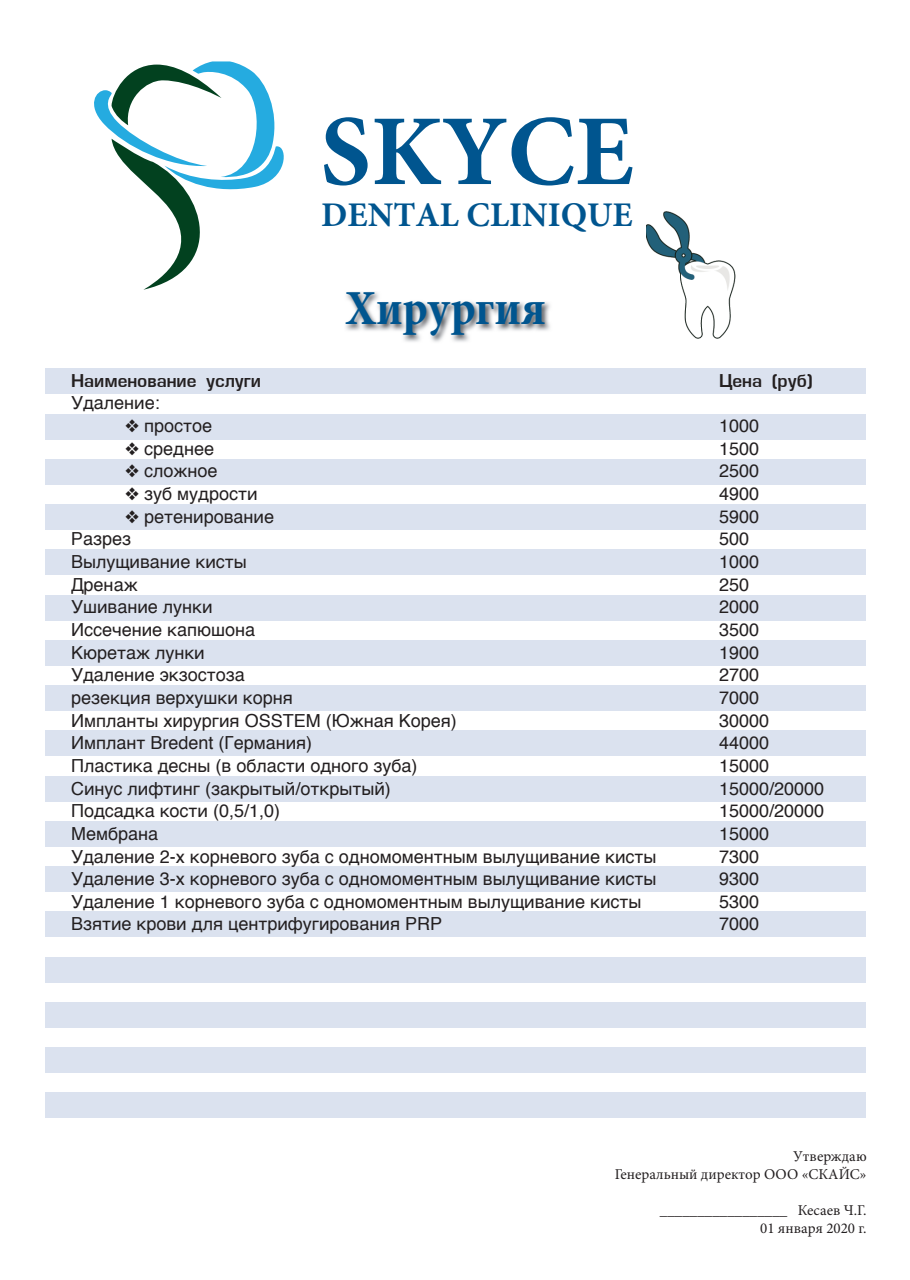
<style>
.page{position:relative;width:910px;height:1280px;background:#fff}
.page>*{position:absolute;margin:0;border:0;box-sizing:border-box;transform-origin:0 0}
.t1{font:700 100.35px "Minion Pro";color:#00558f}
.t2{font:700 condensed 49.5px "Minion Pro";color:#00558f}
.t3{font:700 34.65px "Minion Pro";color:#00558f}
.t4{font:18px "Helvetica";color:#231f20}
.t5{font:700 18px "Evropa";color:#231f20}
.t6{font:15px/18px "Minion Pro";color:#231f20;text-align:right}
</style>
<div class="page">
<div style="left:45px;top:368px;width:821px;height:26px;background:#dbe2ef"></div>
<div style="left:45px;top:731px;width:821px;height:25px;background:#dbe2ef"></div>
<div style="left:45px;top:1093px;width:821px;height:25px;background:#dbe2ef"></div>
<div style="left:45px;top:550px;width:821px;height:25px;background:#dbe2ef"></div>
<div style="left:45px;top:912px;width:821px;height:25px;background:#dbe2ef"></div>
<div style="left:45px;top:459px;width:821px;height:25px;background:#dbe2ef"></div>
<div style="left:45px;top:821px;width:821px;height:26px;background:#dbe2ef"></div>
<div style="left:45px;top:640px;width:821px;height:26px;background:#dbe2ef"></div>
<div style="left:45px;top:1002px;width:821px;height:26px;background:#dbe2ef"></div>
<div style="left:45px;top:414px;width:821px;height:25px;background:#dbe2ef"></div>
<div style="left:45px;top:776px;width:821px;height:25px;background:#dbe2ef"></div>
<div style="left:45px;top:595px;width:821px;height:25px;background:#dbe2ef"></div>
<div style="left:45px;top:957px;width:821px;height:25px;background:#dbe2ef"></div>
<div style="left:45px;top:504px;width:821px;height:26px;background:#dbe2ef"></div>
<div style="left:45px;top:866px;width:821px;height:26px;background:#dbe2ef"></div>
<div style="left:45px;top:685px;width:821px;height:26px;background:#dbe2ef"></div>
<div style="left:45px;top:1047px;width:821px;height:26px;background:#dbe2ef"></div>
<svg style="left:94px;top:61px;width:190px;height:229px"></svg>
<img style="left:345px;top:292px;width:205px;height:50px">
<img style="left:647px;top:211px;width:89px;height:128px">
<h1 class="t1" style="left:320px;top:81px;width:315px">SKYCE</h1>
<h3 class="t3" style="left:321px;top:190px;width:313px">DENTAL CLINIQUE</h3>
<p class="t2" style="left:346px;top:275px;width:202px">Хирургия</p>
<p class="t5" style="left:71px;top:371px;width:192px">Наименование услуги</p>
<p class="t5" style="left:719px;top:371px;width:95px">Цена (руб)</p>
<p class="t4" style="left:71px;top:389px;width:90px">Удаление:</p>
<p class="t4" style="left:125px;top:412px;width:89px">❖ простое</p>
<p class="t4" style="left:719px;top:412px;width:42px">1000</p>
<p class="t4" style="left:125px;top:435px;width:91px">❖ среднее</p>
<p class="t4" style="left:719px;top:435px;width:42px">1500</p>
<p class="t4" style="left:125px;top:457px;width:94px">❖ сложное</p>
<p class="t4" style="left:719px;top:457px;width:42px">2500</p>
<p class="t4" style="left:125px;top:480px;width:134px">❖ зуб мудрости</p>
<p class="t4" style="left:719px;top:480px;width:42px">4900</p>
<p class="t4" style="left:125px;top:502px;width:151px">❖ ретенирование</p>
<p class="t4" style="left:719px;top:502px;width:42px">5900</p>
<p class="t4" style="left:71px;top:525px;width:62px">Разрез</p>
<p class="t4" style="left:719px;top:525px;width:32px">500</p>
<p class="t4" style="left:71px;top:548px;width:177px">Вылущивание кисты</p>
<p class="t4" style="left:719px;top:548px;width:42px">1000</p>
<p class="t4" style="left:71px;top:570px;width:68px">Дренаж</p>
<p class="t4" style="left:719px;top:570px;width:32px">250</p>
<p class="t4" style="left:71px;top:593px;width:143px">Ушивание лунки</p>
<p class="t4" style="left:719px;top:593px;width:42px">2000</p>
<p class="t4" style="left:71px;top:616px;width:186px">Иссечение капюшона</p>
<p class="t4" style="left:719px;top:616px;width:42px">3500</p>
<p class="t4" style="left:71px;top:638px;width:135px">Кюретаж лунки</p>
<p class="t4" style="left:719px;top:638px;width:42px">1900</p>
<p class="t4" style="left:71px;top:661px;width:175px">Удаление экзостоза</p>
<p class="t4" style="left:719px;top:661px;width:42px">2700</p>
<p class="t4" style="left:71px;top:684px;width:223px">резекция верхушки корня</p>
<p class="t4" style="left:719px;top:684px;width:42px">7000</p>
<p class="t4" style="left:71px;top:706px;width:387px">Импланты хирургия OSSTEM (Южная Корея)</p>
<p class="t4" style="left:719px;top:706px;width:52px">30000</p>
<p class="t4" style="left:71px;top:729px;width:243px">Имплант Bredent (Германия)</p>
<p class="t4" style="left:719px;top:729px;width:52px">44000</p>
<p class="t4" style="left:71px;top:752px;width:348px">Пластика десны (в области одного зуба)</p>
<p class="t4" style="left:719px;top:752px;width:52px">15000</p>
<p class="t4" style="left:71px;top:774px;width:321px">Синус лифтинг (закрытый/открытый)</p>
<p class="t4" style="left:719px;top:774px;width:107px">15000/20000</p>
<p class="t4" style="left:71px;top:797px;width:211px">Подсадка кости (0,5/1,0)</p>
<p class="t4" style="left:719px;top:797px;width:107px">15000/20000</p>
<p class="t4" style="left:71px;top:820px;width:89px">Мембрана</p>
<p class="t4" style="left:719px;top:820px;width:52px">15000</p>
<p class="t4" style="left:71px;top:842px;width:587px">Удаление 2-х корневого зуба с одномоментным вылущивание кисты</p>
<p class="t4" style="left:719px;top:842px;width:42px">7300</p>
<p class="t4" style="left:71px;top:865px;width:587px">Удаление 3-х корневого зуба с одномоментным вылущивание кисты</p>
<p class="t4" style="left:719px;top:865px;width:42px">9300</p>
<p class="t4" style="left:71px;top:888px;width:572px">Удаление 1 корневого зуба с одномоментным вылущивание кисты</p>
<p class="t4" style="left:719px;top:888px;width:42px">5300</p>
<p class="t4" style="left:71px;top:910px;width:373px">Взятие крови для центрифугирования PRP</p>
<p class="t4" style="left:719px;top:910px;width:42px">7000</p>
<p class="t6" style="left:615px;top:1147px;width:253px">Утверждаю<br>Генеральный директор ООО «СКАЙС»</p>
<p class="t6" style="left:660px;top:1201px;width:208px">_________________ Кесаев Ч.Г.<br>01 января 2020 г.</p>
</div>
